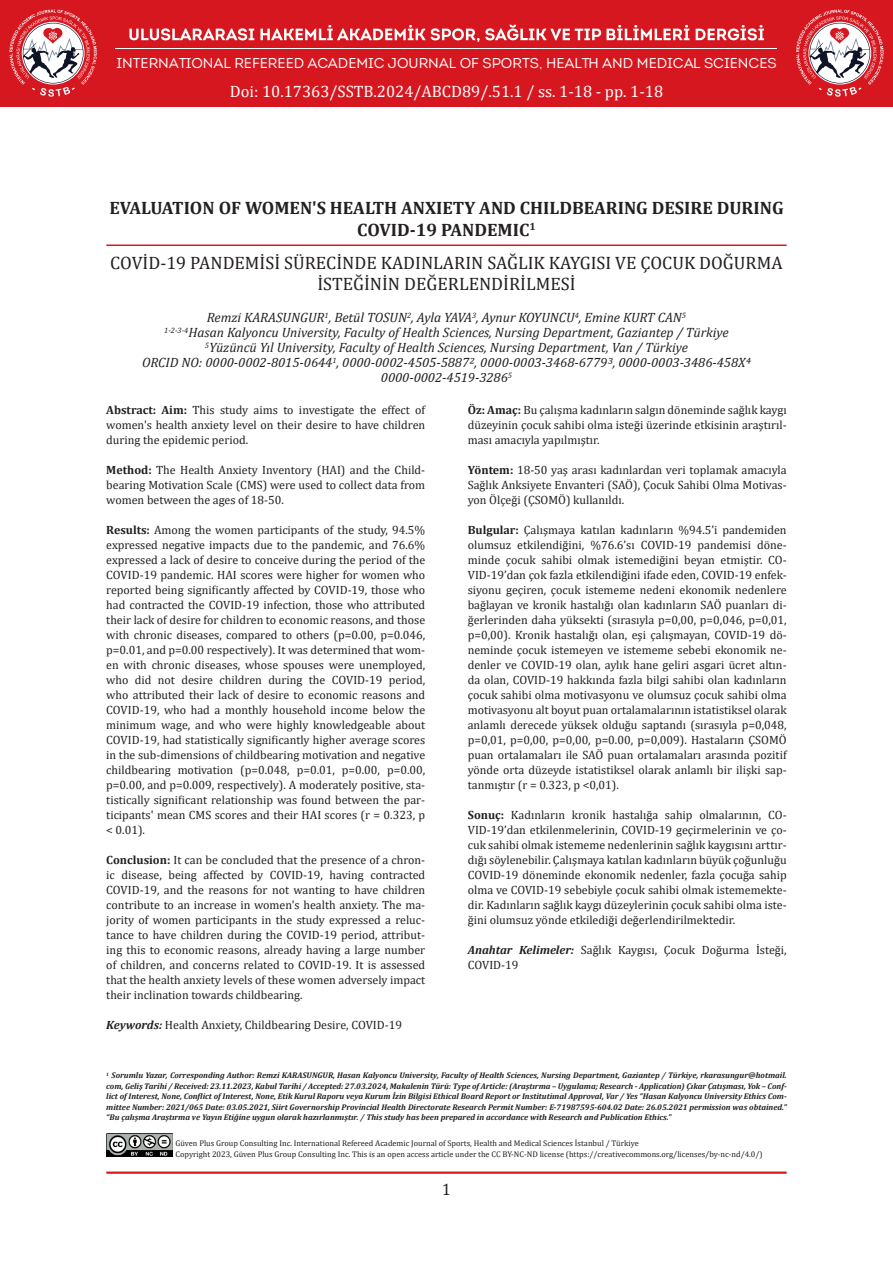
<style>
.page{position:relative;width:893px;height:1263px;background:#fff}
.page>*{position:absolute;margin:0;border:0;box-sizing:border-box;transform-origin:0 0}
.t1{font:18px/21.6px "Cambria";color:#231f20;text-align:center}
.t2{font:700 18px/21.6px "Cambria";color:#231f20;text-align:center}
.t3{font:16.5px "Cambria";color:#fff}
.t4{font:16.5px "Cambria";color:#231f20}
.t5{font:14.25px "Intro";color:#fff}
.t6{font:italic 13.5px "Cambria";color:#231f20}
.t7{font:12px/15px "Cambria";color:#231f20;text-align:justify}
.t8{font:italic 700 8.25px/10.5px "Cambria";color:#231f20;text-align:justify}
.t9{font:8.25px/10.5px "Cambria";color:#231f20}
.s1{font-weight:700}
.s2{font-weight:700;font-style:italic}
</style>
<div class="page">
<div style="left:106px;top:1171px;width:681px;height:3px;border:2px solid #d7171f"></div>
<div style="left:0;top:0;width:893px;height:106px;background:#d7171f"></div>
<svg style="left:129px;top:28px;width:125px;height:12px"></svg>
<svg style="left:260px;top:25px;width:429px;height:24px"></svg>
<svg style="left:696px;top:25px;width:68px;height:15px"></svg>
<hr style="left:116px;top:49px;width:661px;height:1px;background:#fff">
<svg style="left:9px;top:9px;width:88px;height:88px"></svg>
<svg style="left:796px;top:9px;width:87px;height:88px"></svg>
<hr style="left:106px;top:244px;width:681px;height:2px;background:#d7171f">
<img style="left:106px;top:1133px;width:66px;height:24px">
<p class="t5" style="left:116px;top:55px;width:662px">INTERNATIONAL REFEREED ACADEMIC JOURNAL OF SPORTS, HEALTH AND MEDICAL SCIENCES</p>
<p class="t3" style="left:230px;top:81px;width:435px">Doi: 10.17363/SSTB.2024/ABCD89/.51.1 / ss. 1-18 - pp. 1-18</p>
<p class="t2" style="left:109px;top:196px;width:676px">EVALUATION OF WOMEN'S HEALTH ANXIETY AND CHILDBEARING DESIRE DURING<br>COVID-19 PANDEMIC<sup>1</sup></p>
<p class="t1" style="left:110px;top:252px;width:674px">COVİD-19 PANDEMİSİ SÜRECİNDE KADINLARIN SAĞLIK KAYGISI VE ÇOCUK DOĞURMA<br>İSTEĞİNİN DEĞERLENDİRİLMESİ</p>
<p class="t6" style="left:207px;top:308px;width:481px">Remzi KARASUNGUR<sup>1</sup>, Betül TOSUN<sup>2</sup>, Ayla YAVA<sup>3</sup>, Aynur KOYUNCU<sup>4</sup>, Emine KURT CAN<sup>5</sup></p>
<p class="t6" style="left:164px;top:323px;width:566px"><sup>1-2-3-4</sup>Hasan Kalyoncu University, Faculty of Health Sciences, Nursing Department, Gaziantep / Türkiye</p>
<p class="t6" style="left:205px;top:338px;width:485px"><sup>5</sup>Yüzüncü Yıl University, Faculty of Health Sciences, Nursing Department, Van / Türkiye</p>
<p class="t6" style="left:142px;top:353px;width:610px">ORCID NO: 0000-0002-8015-0644<sup>1</sup>, 0000-0002-4505-58872, 0000-0003-3468-67793, 0000-0003-3486-458X4</p>
<p class="t6" style="left:381px;top:368px;width:133px">0000-0002-4519-3286<sup>5</sup></p>
<p class="t7" style="left:468px;top:402px;width:320px"><span class="s1">Öz: Amaç:</span> Bu çalışma kadınların salgın döneminde sağlık kaygı düzeyinin çocuk sahibi olma isteği üzerinde etkisinin araştırıl&shy;ması amacıyla yapılmıştır.</p>
<p class="t7" style="left:468px;top:462px;width:320px"><span class="s1">Yöntem:</span> 18-50 yaş arası kadınlardan veri toplamak amacıyla Sağlık Anksiyete Envanteri (SAÖ), Çocuk Sahibi Olma Motivas&shy;yon Ölçeği (ÇSOMÖ) kullanıldı.</p>
<p class="t7" style="left:468px;top:522px;width:320px"><span class="s1">Bulgular:</span> Çalışmaya katılan kadınların %94.5’i pandemiden olumsuz etkilendiğini, %76.6’sı COVID-19 pandemisi döne&shy;minde çocuk sahibi olmak istemediğini beyan etmiştir. CO-VID-19’dan çok fazla etkilendiğini ifade eden, COVID-19 enfek&shy;siyonu geçiren, çocuk istememe nedeni ekonomik nedenlere bağlayan ve kronik hastalığı olan kadınların SAÖ puanları di&shy;ğerlerinden daha yüksekti (sırasıyla p=0,00, p=0,046, p=0,01, p=0,00). Kronik hastalığı olan, eşi çalışmayan, COVID-19 dö&shy;neminde çocuk istemeyen ve istememe sebebi ekonomik ne&shy;denler ve COVID-19 olan, aylık hane geliri asgari ücret altın&shy;da olan, COVID-19 hakkında fazla bilgi sahibi olan kadınların çocuk sahibi olma motivasyonu ve olumsuz çocuk sahibi olma motivasyonu alt boyut puan ortalamalarının istatistiksel olarak anlamlı derecede yüksek olduğu saptandı (sırasıyla p=0,048, p=0,01, p=0,00, p=0,00, p=0.00, p=0,009). Hastaların ÇSOMÖ puan ortalamaları ile SAÖ puan ortalamaları arasında pozitif yönde orta düzeyde istatistiksel olarak anlamlı bir ilişki sap&shy;tanmıştır (r = 0.323, p &lt;0,01).</p>
<p class="t7" style="left:468px;top:807px;width:320px"><span class="s1">Sonuç:</span> Kadınların kronik hastalığa sahip olmalarının, CO-VID-19’dan etkilenmelerinin, COVID-19 geçirmelerinin ve ço&shy;cuk sahibi olmak istememe nedenlerinin sağlık kaygısını arttır&shy;dığı söylenebilir. Çalışmaya katılan kadınların büyük çoğunluğu COVID-19 döneminde ekonomik nedenler, fazla çocuğa sahip olma ve COVID-19 sebebiyle çocuk sahibi olmak istememekte&shy;dir. Kadınların sağlık kaygı düzeylerinin çocuk sahibi olma iste&shy;ğini olumsuz yönde etkilediği değerlendirilmektedir.</p>
<p class="t7" style="left:468px;top:942px;width:320px"><span class="s2">Anahtar Kelimeler:</span> Sağlık Kaygısı, Çocuk Doğurma İsteği,</p>
<p class="t7" style="left:468px;top:957px;width:52px">COVID-19</p>
<p class="t7" style="left:106px;top:402px;width:320px"><span class="s1">Abstract: Aim:</span> This study aims to investigate the effect of women's health anxiety level on their desire to have children during the epidemic period.</p>
<p class="t7" style="left:106px;top:462px;width:320px"><span class="s1">Method:</span> The Health Anxiety Inventory (HAI) and the Child&shy;bearing Motivation Scale (CMS) were used to collect data from women between the ages of 18-50.</p>
<p class="t7" style="left:106px;top:522px;width:320px"><span class="s1">Results:</span> Among the women participants of the study, 94.5% expressed negative impacts due to the pandemic, and 76.6% expressed a lack of desire to conceive during the period of the COVID-19 pandemic. HAI scores were higher for women who reported being significantly affected by COVID-19, those who had contracted the COVID-19 infection, those who attributed their lack of desire for children to economic reasons, and those with chronic diseases, compared to others (p=0.00, p=0.046, p=0.01, and p=0.00 respectively). It was determined that wom&shy;en with chronic diseases, whose spouses were unemployed, who did not desire children during the COVID-19 period, who attributed their lack of desire to economic reasons and COVID-19, who had a monthly household income below the minimum wage, and who were highly knowledgeable about COVID-19, had statistically significantly higher average scores in the sub-dimensions of childbearing motivation and negative childbearing motivation (p=0.048, p=0.01, p=0.00, p=0.00, p=0.00, and p=0.009, respectively). A moderately positive, sta&shy;tistically significant relationship was found between the par&shy;ticipants' mean CMS scores and their HAI scores (r = 0.323, p &lt; 0.01).</p>
<p class="t7" style="left:106px;top:852px;width:320px"><span class="s1">Conclusion:</span> It can be concluded that the presence of a chron&shy;ic disease, being affected by COVID-19, having contracted COVID-19, and the reasons for not wanting to have children contribute to an increase in women's health anxiety. The ma&shy;jority of women participants in the study expressed a reluc&shy;tance to have children during the COVID-19 period, attribut&shy;ing this to economic reasons, already having a large number of children, and concerns related to COVID-19. It is assessed that the health anxiety levels of these women adversely impact their inclination towards childbearing.</p>
<p class="t7" style="left:106px;top:1017px;width:297px"><span class="s2">Keywords:</span> Health Anxiety, Childbearing Desire, COVID-19</p>
<p class="t8" style="left:106px;top:1070px;width:682px"><sup>1</sup> Sorumlu Yazar, Corresponding Author: Remzi KARASUNGUR, Hasan Kalyoncu University, Faculty of Health Sciences, Nursing Department, Gaziantep / Türkiye, rkarasungur@hotmail. com, Geliş Tarihi / Received: 23.11.2023, Kabul Tarihi / Accepted: 27.03.2024, Makalenin Türü: Type of Article: (Araştırma – Uygulama; Research - Application) Çıkar Çatışması, Yok – Conf&shy;lict of Interest, None, Conflict of Interest, None, Etik Kurul Raporu veya Kurum İzin Bilgisi Ethical Board Report or Institutiınal Approval, Var / Yes “Hasan Kalyoncu University Ethics Com&shy;mittee Number: 2021/065 Date: 03.05.2021, Siirt Governorship Provincial Health Directorate Research Permit Number: E-71987595-604.02 Date: 26.05.2021 permission was obtained.” “Bu çalışma Araştırma ve Yayın Etiğine uygun olarak hazırlanmıştır. / This study has been prepared in accordance with Research and Publication Ethics."</p>
<p class="t9" style="left:176px;top:1138px;width:589px">Güven Plus Group Consulting Inc. International Refereed Academic Journal of Sports, Health and Medical Sciences İstanbul / Türkiye<br>Copyright 2023, Güven Plus Group Consulting Inc. This is an open access article under the CC BY-NC-ND license (https://creativecommons.org/licenses/by-nc-nd/4.0/)</p>
<h2 class="t4" style="left:442px;top:1180px;width:11px">1</h2>
</div>
